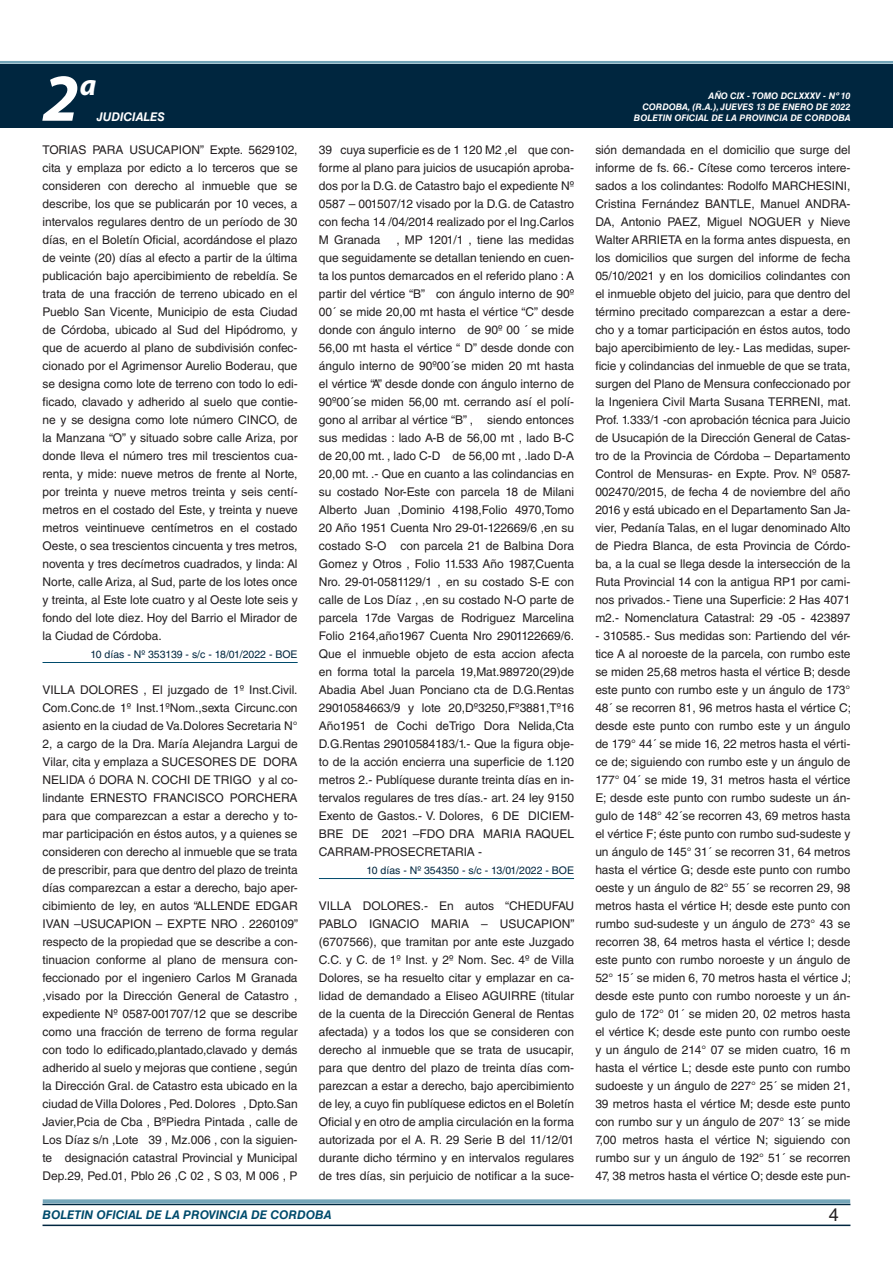
<style>
.page{position:relative;width:893px;height:1263px;background:#fff}
.page>*{position:absolute;margin:0;border:0;box-sizing:border-box;transform-origin:0 0}
.t1{font:italic 700 67.5px "Myriad Pro";color:#fff}
.t2{font:italic 700 30px "Myriad Pro";color:#fff}
.t3{font:18px "Helvetica LT Std";color:#231f20}
.t4{font:12px/18px "Helvetica LT Std";color:#231f20;text-align:justify}
.t5{font:italic 700 12px "Helvetica LT Std";color:#004b6c}
.t6{font:italic 700 12px "Helvetica LT Std";color:#fff}
.t7{font:10.5px "Helvetica LT Std";color:#00263f}
.t8{font:italic 700 9px/10.8px "Helvetica LT Std";color:#fff;text-align:right}
</style>
<div class="page">
<div style="left:0;top:61px;width:893px;height:6px;background:#fff;opacity:.75"></div>
<div style="left:0;top:64px;width:893px;height:64px;background:#00263f"></div>
<hr style="left:43px;top:1224px;width:807px;height:2px;background:#00263f">
<div style="left:42px;top:1198px;width:809px;height:8px;background:#fff;opacity:.75"></div>
<hr style="left:43px;top:662px;width:255px;height:1px;background:#004b6c">
<hr style="left:319px;top:878px;width:255px;height:1px;background:#004b6c">
<h1 class="t1" style="left:43px;top:54px;width:38px">2</h1>
<h2 class="t2" style="left:80px;top:66px;width:18px">a</h2>
<p class="t8" style="left:642px;top:91px;width:210px">AÑO CIX - TOMO DCLXXXV - Nº 10<br>CORDOBA, (R.A.), JUEVES 13 DE ENERO DE 2022</p>
<p class="t6" style="left:97px;top:110px;width:70px">JUDICIALES</p>
<p class="t8" style="left:634px;top:112px;width:218px">BOLETIN OFICIAL DE LA PROVINCIA DE CORDOBA</p>
<p class="t4" style="left:43px;top:141px;width:257px">TORIAS PARA USUCAPION” Expte. 5629102, cita y emplaza por edicto a lo terceros que se consideren con derecho al inmueble que se describe, los que se publicarán por 10 veces, a intervalos regulares dentro de un período de 30 días, en el Boletín Oficial, acordándose el plazo de veinte (20) días al efecto a partir de la última publicación bajo apercibimiento de rebeldía. Se trata de una fracción de terreno ubicado en el Pueblo San Vicente, Municipio de esta Ciudad de Córdoba, ubicado al Sud del Hipódromo, y que de acuerdo al plano de subdivisión confec&shy;cionado por el Agrimensor Aurelio Boderau, que se designa como lote de terreno con todo lo edi&shy;ficado, clavado y adherido al suelo que contie&shy;ne y se designa como lote número CINCO, de la Manzana “O” y situado sobre calle Ariza, por donde lleva el número tres mil trescientos cua&shy;renta, y mide: nueve metros de frente al Norte, por treinta y nueve metros treinta y seis centí&shy;metros en el costado del Este, y treinta y nueve metros veintinueve centímetros en el costado Oeste, o sea trescientos cincuenta y tres metros, noventa y tres decímetros cuadrados, y linda: Al Norte, calle Ariza, al Sud, parte de los lotes once y treinta, al Este lote cuatro y al Oeste lote seis y fondo del lote diez. Hoy del Barrio el Mirador de la Ciudad de Córdoba.</p>
<p class="t7" style="left:91px;top:648px;width:209px">10 días - Nº 353139 - s/c - 18/01/2022 - BOE</p>
<p class="t4" style="left:43px;top:681px;width:257px">VILLA DOLORES , El juzgado de 1º Inst.Civil.<br>Com.Conc.de 1º Inst.1ºNom.,sexta Circunc.con asiento en la ciudad de Va.Dolores Secretaria N° 2, a cargo de la Dra. María Alejandra Largui de Vilar, cita y emplaza a SUCESORES DE DORA NELIDA ó DORA N. COCHI DE TRIGO y al co&shy;lindante ERNESTO FRANCISCO PORCHERA para que comparezcan a estar a derecho y to&shy;mar participación en éstos autos, y a quienes se consideren con derecho al inmueble que se trata de prescribir, para que dentro del plazo de treinta días comparezcan a estar a derecho, bajo aper&shy;cibimiento de ley, en autos “ALLENDE EDGAR IVAN –USUCAPION – EXPTE NRO . 2260109” respecto de la propiedad que se describe a con&shy;tinuacion conforme al plano de mensura con&shy;feccionado por el ingeniero Carlos M Granada ,visado por la Dirección General de Catastro , expediente Nº 0587-001707/12 que se describe como una fracción de terreno de forma regular con todo lo edificado,plantado,clavado y demás adherido al suelo y mejoras que contiene , según la Dirección Gral. de Catastro esta ubicado en la ciudad de Villa Dolores , Ped. Dolores , Dpto.San Javier,Pcia de Cba , BºPiedra Pintada , calle de Los Díaz s/n ,Lote 39 , Mz.006 , con la siguien&shy;te designación catastral Provincial y Municipal Dep.29, Ped.01, Pblo 26 ,C 02 , S 03, M 006 , P</p>
<p class="t4" style="left:319px;top:141px;width:257px">39 cuya superficie es de 1 120 M2 ,el que con&shy;forme al plano para juicios de usucapión aproba&shy;dos por la D.G. de Catastro bajo el expediente Nº 0587 – 001507/12 visado por la D.G. de Catastro con fecha 14 /04/2014 realizado por el Ing.Carlos M Granada</p>
<p class="t4" style="left:319px;top:231px;width:257px;text-indent:77px">, MP 1201/1 , tiene las medidas que seguidamente se detallan teniendo en cuen&shy;ta los puntos demarcados en el referido plano : A partir del vértice “B” con ángulo interno de 90º 00´ se mide 20,00 mt hasta el vértice “C” desde donde con ángulo interno de 90º 00 ´ se mide 56,00 mt hasta el vértice “ D” desde donde con ángulo interno de 90º00´se miden 20 mt hasta el vértice “A” desde donde con ángulo interno de 90º00´se miden 56,00 mt. cerrando así el polí&shy;gono al arribar al vértice “B” , siendo entonces sus medidas : lado A-B de 56,00 mt , lado B-C de 20,00 mt. , lado C-D de 56,00 mt , .lado D-A 20,00 mt. .- Que en cuanto a las colindancias en su costado Nor-Este con parcela 18 de Milani Alberto Juan ,Dominio 4198,Folio 4970,Tomo 20 Año 1951 Cuenta Nro 29-01-122669/6 ,en su costado S-O con parcela 21 de Balbina Dora Gomez y Otros , Folio 11.533 Año 1987,Cuenta Nro. 29-01-0581129/1 , en su costado S-E con calle de Los Díaz , ,en su costado N-O parte de parcela 17de Vargas de Rodriguez Marcelina Folio 2164,año1967 Cuenta Nro 2901122669/6.<br>Que el inmueble objeto de esta accion afecta en forma total la parcela 19,Mat.989720(29)de Abadia Abel Juan Ponciano cta de D.G.Rentas 29010584663/9 y lote 20,Dº3250,Fº3881,Tº16<br>Año1951 de Cochi deTrigo Dora Nelida,Cta D.G.Rentas 29010584183/1.- Que la figura obje&shy;to de la acción encierra una superficie de 1.120 metros 2.- Publíquese durante treinta días en in&shy;tervalos regulares de tres días.- art. 24 ley 9150<br>Exento de Gastos.- V. Dolores, 6 DE DICIEM-BRE DE 2021 –FDO DRA MARIA RAQUEL CARRAM-PROSECRETARIA -</p>
<p class="t7" style="left:367px;top:864px;width:209px">10 días - Nº 354350 - s/c - 13/01/2022 - BOE</p>
<p class="t4" style="left:319px;top:897px;width:257px">VILLA DOLORES.- En autos “CHEDUFAU PABLO IGNACIO MARIA – USUCAPION” (6707566), que tramitan por ante este Juzgado C.C. y C. de 1º Inst. y 2º Nom. Sec. 4º de Villa Dolores, se ha resuelto citar y emplazar en ca&shy;lidad de demandado a Eliseo AGUIRRE (titular de la cuenta de la Dirección General de Rentas afectada) y a todos los que se consideren con derecho al inmueble que se trata de usucapir, para que dentro del plazo de treinta días com&shy;parezcan a estar a derecho, bajo apercibimiento de ley, a cuyo fin publíquese edictos en el Boletín Oficial y en otro de amplia circulación en la forma autorizada por el A. R. 29 Serie B del 11/12/01 durante dicho término y en intervalos regulares de tres días, sin perjuicio de notificar a la suce-</p>
<p class="t4" style="left:595px;top:141px;width:257px">sión demandada en el domicilio que surge del informe de fs. 66.- Cítese como terceros intere&shy;sados a los colindantes: Rodolfo MARCHESINI, Cristina Fernández BANTLE, Manuel ANDRA-DA, Antonio PAEZ, Miguel NOGUER y Nieve Walter ARRIETA en la forma antes dispuesta, en los domicilios que surgen del informe de fecha 05/10/2021 y en los domicilios colindantes con el inmueble objeto del juicio, para que dentro del término precitado comparezcan a estar a dere&shy;cho y a tomar participación en éstos autos, todo bajo apercibimiento de ley.- Las medidas, super&shy;ficie y colindancias del inmueble de que se trata, surgen del Plano de Mensura confeccionado por la Ingeniera Civil Marta Susana TERRENI, mat.<br>Prof. 1.333/1 -con aprobación técnica para Juicio de Usucapión de la Dirección General de Catas&shy;tro de la Provincia de Córdoba – Departamento Control de Mensuras- en Expte. Prov. Nº 0587- 002470/2015, de fecha 4 de noviembre del año 2016 y está ubicado en el Departamento San Ja&shy;vier, Pedanía Talas, en el lugar denominado Alto de Piedra Blanca, de esta Provincia de Córdo&shy;ba, a la cual se llega desde la intersección de la Ruta Provincial 14 con la antigua RP1 por cami&shy;nos privados.- Tiene una Superficie: 2 Has 4071 m2.- Nomenclatura Catastral: 29 -05 - 423897</p>
<p class="t4" style="left:595px;top:627px;width:257px">- 310585.- Sus medidas son: Partiendo del vér&shy;tice A al noroeste de la parcela, con rumbo este se miden 25,68 metros hasta el vértice B; desde este punto con rumbo este y un ángulo de 173° 48´ se recorren 81, 96 metros hasta el vértice C; desde este punto con rumbo este y un ángulo de 179° 44´ se mide 16, 22 metros hasta el vérti&shy;ce de; siguiendo con rumbo este y un ángulo de 177° 04´ se mide 19, 31 metros hasta el vértice E; desde este punto con rumbo sudeste un án&shy;gulo de 148° 42´se recorren 43, 69 metros hasta el vértice F; éste punto con rumbo sud-sudeste y un ángulo de 145° 31´ se recorren 31, 64 metros hasta el vértice G; desde este punto con rumbo oeste y un ángulo de 82° 55´ se recorren 29, 98 metros hasta el vértice H; desde este punto con rumbo sud-sudeste y un ángulo de 273° 43 se recorren 38, 64 metros hasta el vértice I; desde este punto con rumbo noroeste y un ángulo de 52° 15´ se miden 6, 70 metros hasta el vértice J; desde este punto con rumbo noroeste y un án&shy;gulo de 172° 01´ se miden 20, 02 metros hasta el vértice K; desde este punto con rumbo oeste y un ángulo de 214° 07 se miden cuatro, 16 m hasta el vértice L; desde este punto con rumbo sudoeste y un ángulo de 227° 25´ se miden 21, 39 metros hasta el vértice M; desde este punto con rumbo sur y un ángulo de 207° 13´ se mide 7,00 metros hasta el vértice N; siguiendo con rumbo sur y un ángulo de 192° 51´ se recorren 47, 38 metros hasta el vértice O; desde este pun-</p>
<p class="t5" style="left:43px;top:1208px;width:290px">BOLETIN OFICIAL DE LA PROVINCIA DE CORDOBA</p>
<h3 class="t3" style="left:829px;top:1204px;width:12px">4</h3>
</div>
